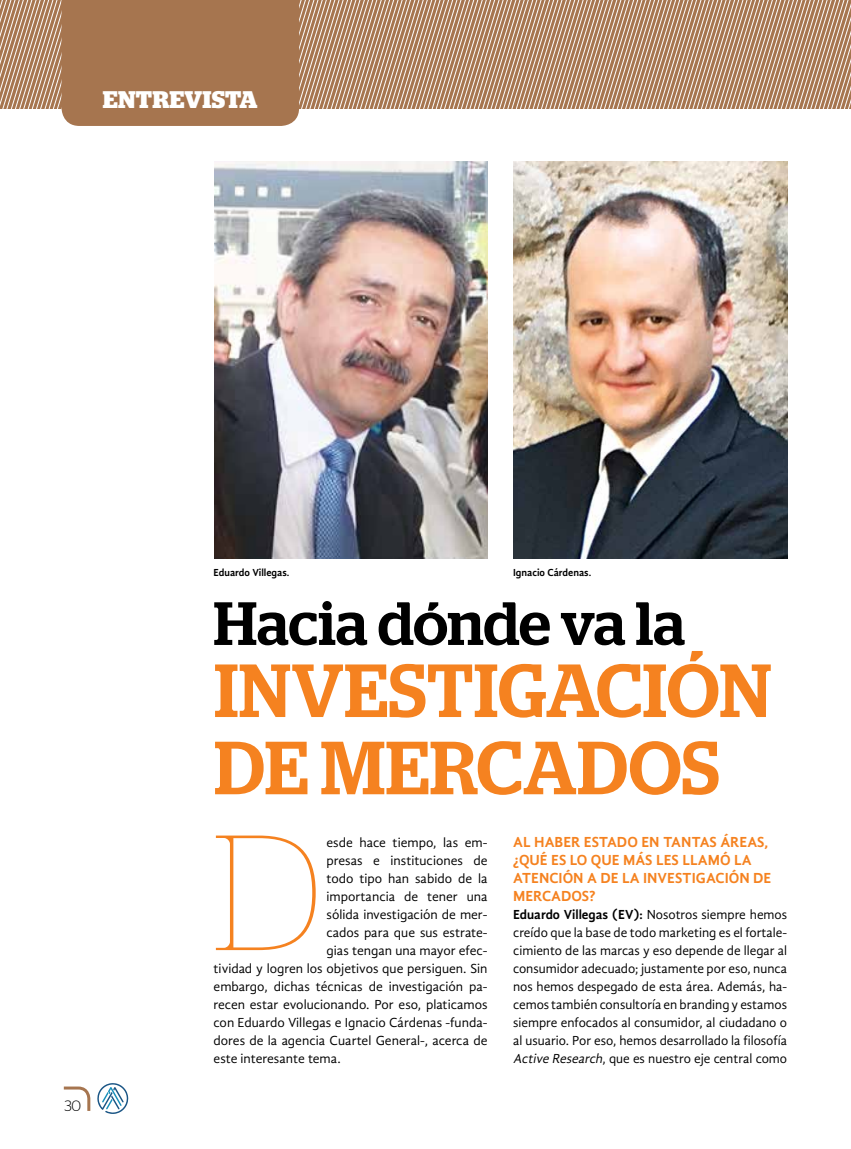
<style>
.page{position:relative;width:851px;height:1149px;background:#fff}
.page>*{position:absolute;margin:0;border:0;box-sizing:border-box;transform-origin:0 0}
.t1{font:100 163.5px "Stag";color:#f58220}
.t2{font:500 75px/77.1px "Stag";letter-spacing:.01em;color:#f58220}
.t3{font:500 60.9px "Stag";letter-spacing:-.005em;color:#000}
.t4{font:700 24px "Stag";letter-spacing:.01em;color:#fff}
.t5{font:700 15px/18px "Gandhi Sans";color:#f58220}
.t6{font:300 15px "Stag Sans";color:#000}
.t7{font:13.5px/18px "Gandhi Sans";color:#000;text-align:justify}
.t8{font:700 10.5px "Gandhi Sans";color:#000}
.s1{font-weight:700}
.s2{font-style:italic}
</style>
<div class="page">
<svg style="left:0;top:0;width:850px;height:126px;background:#bc977b"></svg>
<svg style="left:63px;top:1083px;width:65px;height:30px"></svg>
<img style="left:215px;top:162px;width:272px;height:396px">
<img style="left:513px;top:162px;width:274px;height:396px">
<h3 class="t4" style="left:103px;top:86px;width:156px">ENTREVISTA</h3>
<p class="t6" style="left:64px;top:1096px;width:18px">30</p>
<p class="t8" style="left:213px;top:566px;width:77px">Eduardo Villegas.</p>
<p class="t8" style="left:513px;top:566px;width:80px">Ignacio Cárdenas.</p>
<h3 class="t3" style="left:213px;top:587px;width:473px">Hacia dónde va la</h3>
<h2 class="t2" style="left:214px;top:651px;width:558px">INVESTIGACIÓN<br>DE MERCADOS</h2>
<h1 class="t1" style="left:213px;top:802px;width:110px">D</h1>
<p class="t5" style="left:513px;top:832px;width:260px">AL HABER ESTADO EN TANTAS ÁREAS, ¿QUÉ ES LO QUE MÁS LES LLAMÓ LA<br>ATENCIÓN A DE LA INVESTIGACIÓN DE<br>MERCADOS?</p>
<p class="t7" style="left:326px;top:832px;width:162px">esde hace tiempo, las em-</p>
<p class="t7" style="left:326px;top:850px;width:162px">presas e instituciones de</p>
<p class="t7" style="left:326px;top:868px;width:162px">todo tipo han sabido de la</p>
<p class="t7" style="left:326px;top:886px;width:162px">importancia de tener una</p>
<p class="t7" style="left:326px;top:904px;width:162px">sólida investigación de mer-</p>
<p class="t7" style="left:326px;top:922px;width:162px">cados para que sus estrate-</p>
<p class="t7" style="left:326px;top:940px;width:162px">gias tengan una mayor efec-</p>
<p class="t7" style="left:213px;top:958px;width:275px">tividad y logren los objetivos que persiguen. Sin</p>
<p class="t7" style="left:213px;top:976px;width:275px">embargo, dichas técnicas de investigación pa-</p>
<p class="t7" style="left:213px;top:994px;width:275px">recen estar evolucionando. Por eso, platicamos</p>
<p class="t7" style="left:213px;top:1012px;width:275px">con Eduardo Villegas e Ignacio Cárdenas -funda-</p>
<p class="t7" style="left:213px;top:1030px;width:275px">dores de la agencia Cuartel General-, acerca de</p>
<p class="t7" style="left:213px;top:1048px;width:129px">este interesante tema.</p>
<p class="t7" style="left:513px;top:904px;width:275px"><span class="s1">Eduardo Villegas (EV):</span> Nosotros siempre hemos creído que la base de todo marketing es el fortale&shy;cimiento de las marcas y eso depende de llegar al consumidor adecuado; justamente por eso, nunca nos hemos despegado de esta área. Además, ha&shy;cemos también consultoría en branding y estamos siempre enfocados al consumidor, al ciudadano o al usuario. Por eso, hemos desarrollado la filosofía <span class="s2">Active Research</span>, que es nuestro eje central como</p>
</div>
